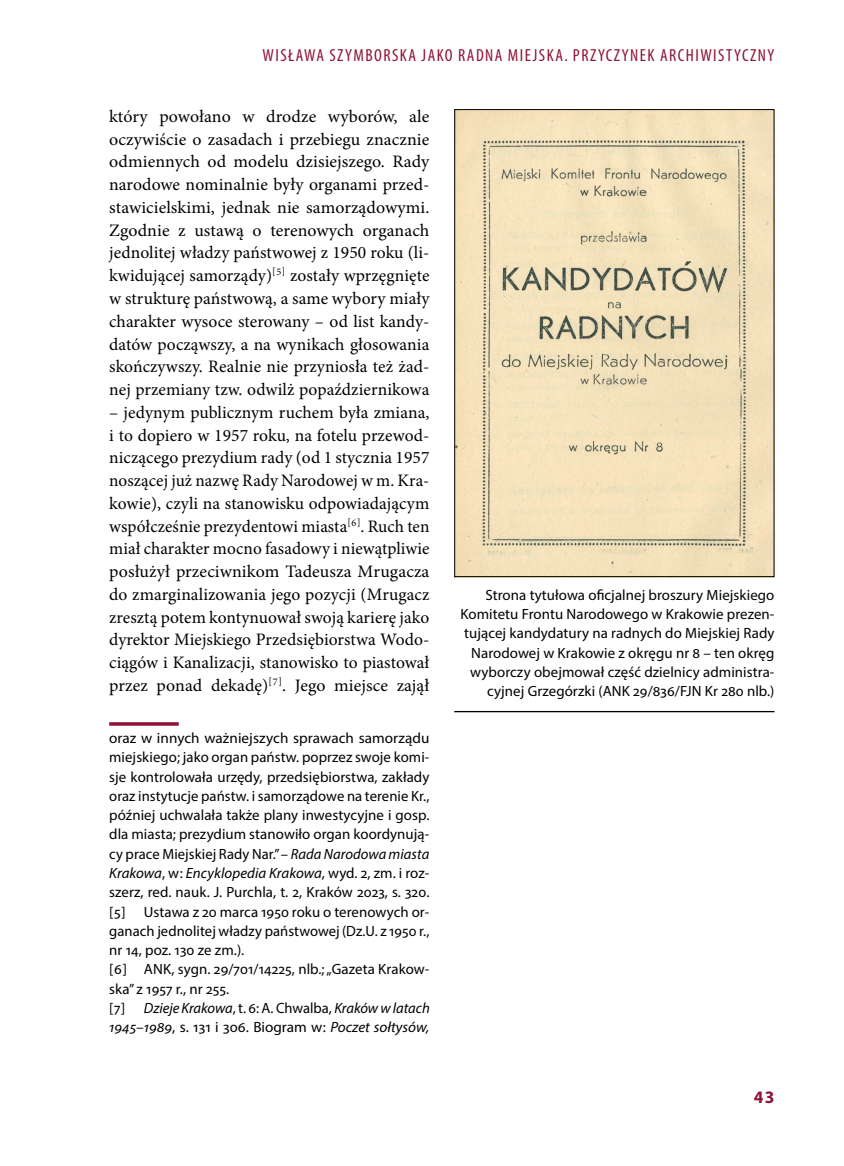
<style>
.page{position:relative;width:844px;height:1166px;background:#fff}
.page>*{position:absolute;margin:0;border:0;box-sizing:border-box;transform-origin:0 0}
.t1{font:17.5px/22.8px "Minion Pro";letter-spacing:.005em;color:#000;text-align:justify}
.t2{font:condensed 17.5px "Myriad Pro";color:#8f1336}
.t3{font:700 17.5px "Myriad Pro";color:#8f1336}
.t4{font:14.88px/19.2px "Myriad Pro";letter-spacing:.005em;color:#000}
.t5{font:italic 14.88px/19.2px "Myriad Pro";color:#000;text-align:right}
.s1{font-style:italic}
.s2{font-style:normal}
</style>
<div class="page">
<svg style="left:109px;top:722px;width:70px;height:4px"></svg>
<img style="left:456px;top:111px;width:316px;height:464px">
<div style="left:454px;top:109px;width:320px;height:468px;border:1px solid #000"></div>
<hr style="left:454px;top:711px;width:320px;height:1px;background:#000">
<p class="t2" style="left:262px;top:45px;width:22px">WISŁAWA</p>
<p class="t2" style="left:329px;top:45px;width:18px">SZYMBORSKA</p>
<p class="t2" style="left:421px;top:45px;width:9px">JAKO</p>
<p class="t2" style="left:458px;top:45px;width:10px">RADNA</p>
<p class="t2" style="left:508px;top:45px;width:9px">MIEJSKA</p>
<p class="t2" style="left:564px;top:45px;width:27px">. PRZYCZYNEK</p>
<p class="t2" style="left:659px;top:45px;width:10px">ARCHIWISTYCZNY</p>
<p class="t1" style="left:109px;top:105px;width:321px">który powołano w drodze wyborów, ale oczywiście o zasadach i przebiegu znacznie odmiennych od modelu dzisiejszego. Rady narodowe nominalnie były organami przed&shy;stawicielskimi, jednak nie samorządowymi.<br>Zgodnie z ustawą o terenowych organach jednolitej władzy państwowej z 1950 roku (li&shy;kwidującej samorządy)<sup>[5]</sup> zostały wprzęgnięte w strukturę państwową, a same wybory miały charakter wysoce sterowany – od list kandy&shy;datów począwszy, a na wynikach głosowania skończywszy. Realnie nie przyniosła też żad&shy;nej przemiany tzw. odwilż popaździernikowa</p>
<p class="t1" style="left:109px;top:401px;width:321px">– jedynym publicznym ruchem była zmiana, i to dopiero w 1957 roku, na fotelu przewod&shy;niczącego prezydium rady (od 1 stycznia 1957 noszącej już nazwę Rady Narodowej w m. Kra&shy;kowie), czyli na stanowisku odpowiadającym współcześnie prezydentowi miasta<sup>[6]</sup>. Ruch ten miał charakter mocno fasadowy i niewątpliwie posłużył przeciwnikom Tadeusza Mrugacza do zmarginalizowania jego pozycji (Mrugacz zresztą potem kontynuował swoją karierę jako dyrektor Miejskiego Przedsiębiorstwa Wodo&shy;ciągów i Kanalizacji, stanowisko to piastował przez ponad dekadę)<sup>[7]</sup>. Jego miejsce zajął</p>
<p class="t4" style="left:109px;top:728px;width:322px">oraz w innych ważniejszych sprawach samorządu miejskiego; jako organ państw. poprzez swoje komi&shy;sje kontrolowała urzędy, przedsiębiorstwa, zakłady oraz instytucje państw. i samorządowe na terenie Kr., później uchwalała także plany inwestycyjne i gosp. dla miasta; prezydium stanowiło organ koordynują&shy;cy prace Miejskiej Rady Nar.” – <span class="s1">Rada Narodowa miasta Krakowa</span>, w: <span class="s1">Encyklopedia Krakowa</span>, wyd. 2, zm. i roz&shy;szerz, red. nauk. J. Purchla, t. 2, Kraków 2023, s. 320. [5] U stawa z 20 marca 1950 roku o terenowych or&shy;ganach jednolitej władzy państwowej(Dz.U. z 1950 r., nr 14, poz. 130 ze zm.).<br>[6] ANK, sygn. 29/701/14225, nlb.; „Gazeta Krakow&shy;ska” z 1957 r., nr 255.<br>[7]</p>
<p class="t5" style="left:109px;top:998px;width:322px">Dzieje Krakowa<span class="s2">, t. 6: A. Chwalba,</span> Kraków w latach<br>1945–1989<span class="s2">, s. 131 i 306. Biogram w:</span> Poczet sołtysów,</p>
<p class="t4" style="left:460px;top:585px;width:315px;text-align:right">Strona tytułowa oficjalnej broszury Miejskiego Komitetu Frontu Narodowego w Krakowie prezen&shy;tującej kandydatury na radnych do Miejskiej Rady Narodowej w Krakowie z okręgu nr 8 – ten okręg wyborczy obejmował część dzielnicy administra&shy;cyjnej Grzegórzki (ANK 29/836/FJN Kr 280 nlb.)</p>
<p class="t3" style="left:753px;top:1086px;width:22px">43</p>
</div>
